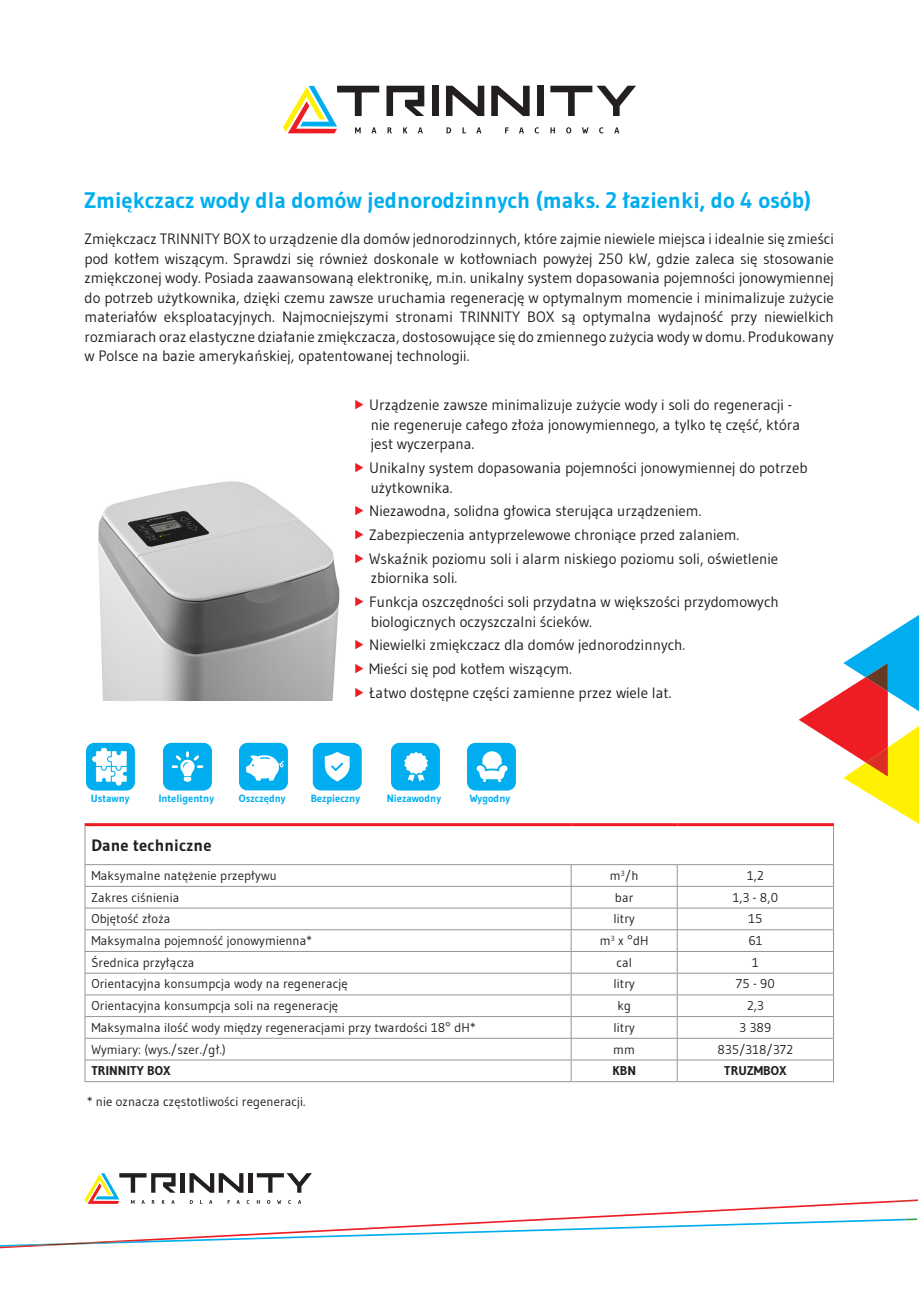
<style>
.page{position:relative;width:919px;height:1289px;background:#fff}
.page>*{position:absolute;margin:0;border:0;box-sizing:border-box;transform-origin:0 0}
.t1{font:700 22.5px "Gudea";color:#00aeef}
.t2{font:700 16.5px "Gudea";letter-spacing:.01em;color:#231f20}
.t3{font:15px/19.5px "Gudea";color:#231f20}
.t4{font:12.75px "Gudea";letter-spacing:.01em;color:#231f20}
.t5{font:700 12.75px "Gudea";letter-spacing:.01em;color:#231f20}
.t6{font:700 10.5px "Gudea";color:#00aeef}
</style>
<div class="page">
<svg style="left:798px;top:615px;width:120px;height:209px"></svg>
<div style="left:431px;top:86px;width:7px;height:30px;background:#231f20"></div>
<svg style="left:446px;top:86px;width:38px;height:30px"></svg>
<div style="left:536px;top:86px;width:7px;height:30px;background:#231f20"></div>
<svg style="left:550px;top:86px;width:86px;height:30px"></svg>
<svg style="left:491px;top:86px;width:38px;height:30px"></svg>
<svg style="left:386px;top:86px;width:38px;height:30px"></svg>
<svg style="left:283px;top:86px;width:96px;height:47px"></svg>
<svg style="left:387px;top:127px;width:5px;height:6px"></svg>
<svg style="left:403px;top:127px;width:4px;height:6px"></svg>
<svg style="left:418px;top:127px;width:5px;height:6px"></svg>
<svg style="left:446px;top:127px;width:5px;height:6px"></svg>
<svg style="left:462px;top:127px;width:4px;height:6px"></svg>
<svg style="left:476px;top:127px;width:5px;height:6px"></svg>
<svg style="left:505px;top:127px;width:3px;height:6px"></svg>
<svg style="left:519px;top:127px;width:5px;height:6px"></svg>
<svg style="left:534px;top:127px;width:5px;height:6px"></svg>
<svg style="left:550px;top:127px;width:5px;height:6px"></svg>
<svg style="left:566px;top:127px;width:5px;height:6px"></svg>
<svg style="left:582px;top:127px;width:6px;height:6px"></svg>
<svg style="left:599px;top:127px;width:4px;height:6px"></svg>
<svg style="left:614px;top:127px;width:5px;height:6px"></svg>
<hr style="left:833px;top:826px;width:1px;height:38px;background:#939598">
<hr style="left:85px;top:864px;width:486px;height:1px;background:#939598">
<hr style="left:571px;top:864px;width:106px;height:1px;background:#939598">
<hr style="left:677px;top:864px;width:156px;height:1px;background:#939598">
<hr style="left:85px;top:826px;width:1px;height:38px;background:#939598">
<hr style="left:85px;top:886px;width:486px;height:1px;background:#939598">
<hr style="left:571px;top:886px;width:106px;height:1px;background:#939598">
<hr style="left:677px;top:886px;width:156px;height:1px;background:#939598">
<hr style="left:85px;top:907px;width:486px;height:1px;background:#939598">
<hr style="left:571px;top:907px;width:106px;height:1px;background:#939598">
<hr style="left:677px;top:907px;width:156px;height:1px;background:#939598">
<hr style="left:85px;top:929px;width:486px;height:1px;background:#939598">
<hr style="left:571px;top:929px;width:106px;height:1px;background:#939598">
<hr style="left:677px;top:929px;width:156px;height:1px;background:#939598">
<hr style="left:85px;top:951px;width:486px;height:1px;background:#939598">
<hr style="left:571px;top:951px;width:106px;height:1px;background:#939598">
<hr style="left:677px;top:951px;width:156px;height:1px;background:#939598">
<hr style="left:85px;top:972px;width:486px;height:1px;background:#939598">
<hr style="left:571px;top:972px;width:106px;height:1px;background:#939598">
<hr style="left:677px;top:972px;width:156px;height:1px;background:#939598">
<hr style="left:85px;top:994px;width:486px;height:1px;background:#939598">
<hr style="left:571px;top:994px;width:106px;height:1px;background:#939598">
<hr style="left:677px;top:994px;width:156px;height:1px;background:#939598">
<hr style="left:85px;top:1016px;width:486px;height:1px;background:#939598">
<hr style="left:571px;top:1016px;width:106px;height:1px;background:#939598">
<hr style="left:677px;top:1016px;width:156px;height:1px;background:#939598">
<hr style="left:85px;top:1037px;width:486px;height:1px;background:#939598">
<hr style="left:571px;top:1037px;width:106px;height:1px;background:#939598">
<hr style="left:677px;top:1037px;width:156px;height:1px;background:#939598">
<hr style="left:85px;top:1059px;width:486px;height:1px;background:#939598">
<svg style="left:85px;top:865px;width:1px;height:216px"></svg>
<hr style="left:571px;top:1059px;width:106px;height:1px;background:#939598">
<svg style="left:570px;top:865px;width:1px;height:216px"></svg>
<hr style="left:677px;top:1059px;width:156px;height:1px;background:#939598">
<svg style="left:676px;top:865px;width:1px;height:216px"></svg>
<svg style="left:833px;top:865px;width:1px;height:216px"></svg>
<hr style="left:85px;top:1081px;width:486px;height:1px;background:#939598">
<hr style="left:571px;top:1081px;width:106px;height:1px;background:#939598">
<hr style="left:677px;top:1081px;width:156px;height:1px;background:#939598">
<hr style="left:85px;top:823px;width:486px;height:3px;background:#ee1d23">
<hr style="left:571px;top:823px;width:106px;height:3px;background:#ee1d23">
<hr style="left:677px;top:823px;width:156px;height:3px;background:#ee1d23">
<svg style="left:0;top:1173px;width:917px;height:75px"></svg>
<div style="left:163px;top:742px;width:49px;height:48px;background:#00aeef;border-radius:8px"></div>
<svg style="left:172px;top:751px;width:31px;height:31px"></svg>
<div style="left:239px;top:742px;width:49px;height:48px;background:#00aeef;border-radius:8px"></div>
<svg style="left:246px;top:755px;width:38px;height:25px"></svg>
<div style="left:313px;top:742px;width:48px;height:48px;background:#00aeef;border-radius:8px"></div>
<svg style="left:325px;top:751px;width:24px;height:30px"></svg>
<div style="left:391px;top:742px;width:49px;height:48px;background:#00aeef;border-radius:8px"></div>
<svg style="left:404px;top:751px;width:24px;height:30px"></svg>
<div style="left:467px;top:742px;width:49px;height:48px;background:#00aeef;border-radius:8px"></div>
<svg style="left:476px;top:751px;width:31px;height:31px"></svg>
<div style="left:86px;top:742px;width:49px;height:48px;background:#00aeef;border-radius:8px"></div>
<img style="left:93px;top:748px;width:33px;height:37px">
<img style="left:98px;top:481px;width:242px;height:219px">
<h1 class="t1" style="left:85px;top:186px;width:727px">Zmiękczacz wody dla domów jednorodzinnych (maks. 2 łazienki, do 4 osób)</h1>
<p class="t3" style="left:85px;top:229px;width:750px;text-align:justify">Zmiękczacz TRINNITY BOX to urządzenie dla domów jednorodzinnych, które zajmie niewiele miejsca i idealnie się zmieści pod kotłem wiszącym. Sprawdzi się również doskonale w kotłowniach powyżej 250 kW, gdzie zaleca się stosowanie zmiękczonej wody. Posiada zaawansowaną elektronikę, m.in. unikalny system dopasowania pojemności jonowymiennej do potrzeb użytkownika, dzięki czemu zawsze uruchamia regenerację w optymalnym momencie i minimalizuje zużycie materiałów eksploatacyjnych. Najmocniejszymi stronami TRINNITY BOX są optymalna wydajność przy niewielkich rozmiarach oraz elastyczne działanie zmiękczacza, dostosowujące się do zmiennego zużycia wody w domu. Produkowany w Polsce na bazie amerykańskiej, opatentowanej technologii.</p>
<p class="t3" style="left:369px;top:395px;width:432px">Urządzenie zawsze minimalizuje zużycie wody i soli do regeneracji - nie regeneruje całego złoża jonowymiennego, a tylko tę część, która jest wyczerpana.</p>
<p class="t3" style="left:369px;top:458px;width:440px">Unikalny system dopasowania pojemności jonowymiennej do potrzeb użytkownika.</p>
<p class="t3" style="left:369px;top:499px;width:410px;line-height:23.7px">Niezawodna, solidna głowica sterująca urządzeniem.<br>Zabezpieczenia antyprzelewowe chroniące przed zalaniem.<br>Wskaźnik poziomu soli i alarm niskiego poziomu soli, oświetlenie</p>
<p class="t3" style="left:369px;top:566px;width:411px;line-height:23.7px">zbiornika soli.<br>Funkcja oszczędności soli przydatna w większości przydomowych</p>
<p class="t3" style="left:369px;top:609px;width:317px;line-height:23.7px">biologicznych oczyszczalni ścieków.<br>Niewielki zmiękczacz dla domów jednorodzinnych.<br>Mieści się pod kotłem wiszącym.<br>Łatwo dostępne części zamienne przez wiele lat.</p>
<p class="t6" style="left:91px;top:791px;width:40px">Ustawny</p>
<p class="t6" style="left:159px;top:791px;width:57px">Inteligentny</p>
<p class="t6" style="left:239px;top:791px;width:48px">Oszczędny</p>
<p class="t6" style="left:310px;top:791px;width:51px">Bezpieczny</p>
<p class="t6" style="left:386px;top:791px;width:56px">Niezawodny</p>
<p class="t6" style="left:469px;top:791px;width:42px">Wygodny</p>
<p class="t2" style="left:91px;top:835px;width:122px">Dane techniczne</p>
<p class="t4" style="left:91px;top:867px;width:187px">Maksymalne natężenie przepływu</p>
<p class="t4" style="left:610px;top:867px;width:30px">m<sup>3</sup>/h</p>
<p class="t4" style="left:747px;top:867px;width:18px">1,2</p>
<p class="t4" style="left:91px;top:889px;width:89px">Zakres ciśnienia</p>
<p class="t4" style="left:615px;top:889px;width:20px">bar</p>
<p class="t4" style="left:732px;top:889px;width:47px">1,3 - 8,0</p>
<p class="t4" style="left:91px;top:911px;width:81px">Objętość złoża</p>
<p class="t4" style="left:613px;top:911px;width:23px">litry</p>
<p class="t4" style="left:748px;top:911px;width:15px">15</p>
<p class="t4" style="left:91px;top:932px;width:222px">Maksymalna pojemność jonowymienna*</p>
<p class="t4" style="left:600px;top:932px;width:50px">m<sup>3</sup> x °dH</p>
<p class="t4" style="left:748px;top:932px;width:16px">61</p>
<p class="t4" style="left:91px;top:954px;width:104px">Średnica przyłącza</p>
<p class="t4" style="left:616px;top:954px;width:17px">cal</p>
<p class="t4" style="left:752px;top:954px;width:8px">1</p>
<p class="t4" style="left:91px;top:976px;width:258px">Orientacyjna konsumpcja wody na regenerację</p>
<p class="t4" style="left:613px;top:976px;width:23px">litry</p>
<p class="t4" style="left:735px;top:976px;width:40px">75 - 90</p>
<p class="t4" style="left:91px;top:997px;width:248px">Orientacyjna konsumpcja soli na regenerację</p>
<p class="t4" style="left:617px;top:997px;width:15px">kg</p>
<p class="t4" style="left:747px;top:997px;width:18px">2,3</p>
<p class="t4" style="left:91px;top:1019px;width:385px">Maksymalna ilość wody między regeneracjami przy twardości 18° dH*</p>
<p class="t4" style="left:613px;top:1019px;width:23px">litry</p>
<p class="t4" style="left:739px;top:1019px;width:33px">3 389</p>
<p class="t4" style="left:91px;top:1041px;width:136px">Wymiary: (wys./szer./gł.)</p>
<p class="t4" style="left:613px;top:1041px;width:23px">mm</p>
<p class="t4" style="left:717px;top:1041px;width:77px">835/318/372</p>
<p class="t5" style="left:91px;top:1062px;width:81px">TRINNITY BOX</p>
<p class="t5" style="left:612px;top:1062px;width:25px">KBN</p>
<p class="t5" style="left:724px;top:1062px;width:64px">TRUZMBOX</p>
<p class="t4" style="left:87px;top:1093px;width:220px">* nie oznacza częstotliwości regeneracji.</p>
</div>
